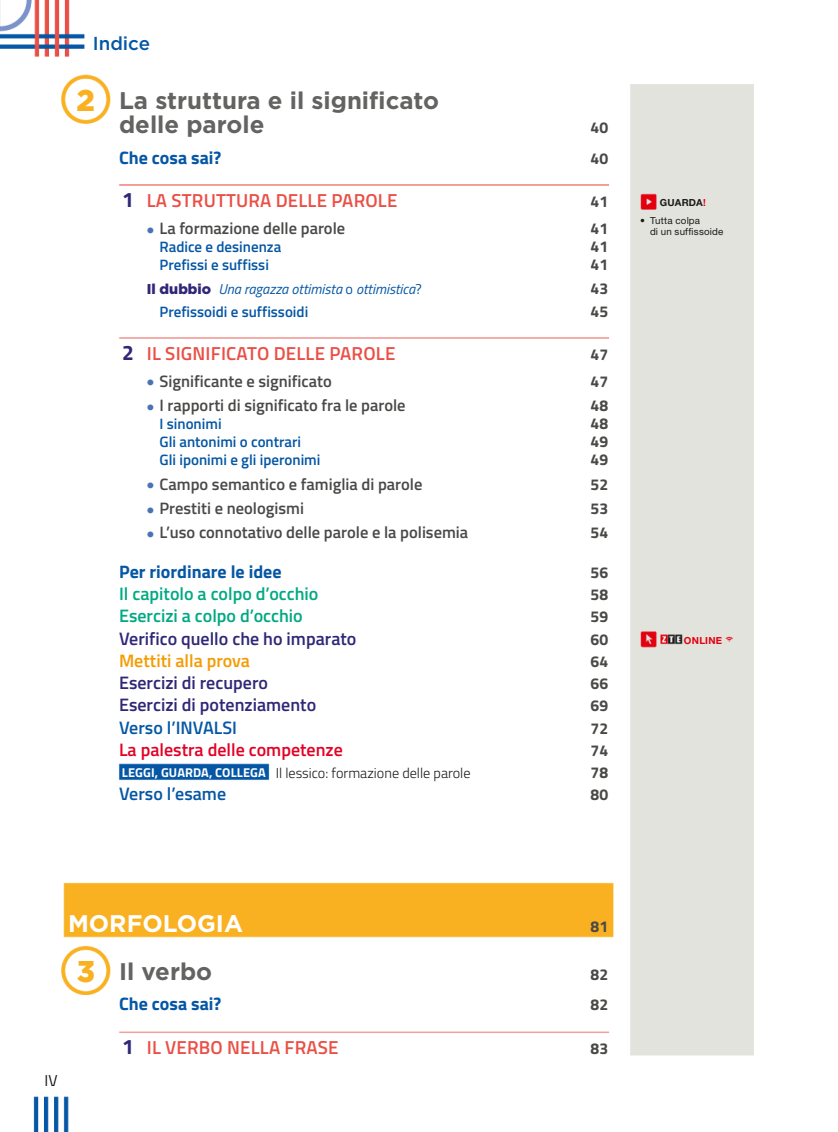
<style>
.page{position:relative;width:838px;height:1132px;background:#fff}
.page>*{position:absolute;margin:0;border:0;box-sizing:border-box;transform-origin:0 0}
.t1{font:700 24px/24px "Gotham";color:#636362}
.t2{font:700 24px "Gotham";color:#fff}
.t3{font:600 18.75px "Titillium";letter-spacing:.01em;color:#ea4f45}
.t4{font:500 18.75px "Gotham";color:#0557a5}
.t5{font:600 18px "Titillium";color:#2f2777}
.t6{font:600 18px "Titillium";color:#00a983}
.t7{font:700 18px "Titillium";color:#0557a5}
.t8{font:600 18px "Titillium";color:#0557a5}
.t9{font:600 18px "Titillium";color:#e40025}
.t10{font:600 18px "Titillium";color:#f59b00}
.t11{font:600 16.5px "Titillium";color:#494948}
.t12{font:700 15.75px "Titillium";color:#494948}
.t13{font:15.75px "Titillium";color:#1a1a18}
.t14{font:600 15px "Titillium";color:#0557a5}
.t15{font:300 14.25px "Titillium";color:#1a1a18}
.t16{font:italic 14.25px "Titillium";color:#0557a5}
.t17{font:9.75px/11.2px "Helvetica Neue LT Std";letter-spacing:.02em;color:#1a1a18}
.t18{font:700 9.75px "Helvetica Neue LT Std";letter-spacing:.025em;color:#1a1a18}
.t19{font:700 9.75px "Helvetica Neue LT Std";letter-spacing:.025em;color:#e3000f}
.s1{font-weight:900;font-size:30px;color:#f9b121}
.s2{font-weight:700;font-size:21px;color:#2f2777}
.s3{font-family:"Dante MT Pro";font-weight:700;font-size:21px;color:#4972b7}
.s4{font-family:"Gotham";font-weight:900;font-style:normal;color:#2f2777}
.s5{font-style:normal}
.s6{font-weight:700;font-size:12.75px;color:#fff}
.s7{color:#e3000f}
</style>
<div class="page">
<img style="left:0;top:0;width:754px;height:1131px">
<p class="t4" style="left:93px;top:35px;width:59px">Indice</p>
<h1 class="t1" style="left:119px;top:91px;width:321px;text-indent:-42px"><span class="s1">2</span> La struttura e il significato delle parole</h1>
<p class="t12" style="left:590px;top:122px;width:19px">40</p>
<p class="t7" style="left:119px;top:152px;width:104px">Che cosa sai?</p>
<p class="t12" style="left:590px;top:153px;width:19px">40</p>
<p class="t3" style="left:122px;top:194px;width:276px"><span class="s2">1</span> LA STRUTTURA DELLE PAROLE</p>
<p class="t12" style="left:590px;top:197px;width:19px">41</p>
<p class="t11" style="left:147px;top:223px;width:200px"><span class="s3">•</span> La formazione delle parole</p>
<p class="t12" style="left:590px;top:223px;width:19px">41</p>
<p class="t14" style="left:159px;top:242px;width:123px">Radice e desinenza</p>
<p class="t12" style="left:590px;top:241px;width:19px">41</p>
<p class="t14" style="left:159px;top:260px;width:111px">Prefissi e suffissi</p>
<p class="t12" style="left:590px;top:259px;width:19px">41</p>
<p class="t16" style="left:147px;top:284px;width:276px"><span class="s4">Il dubbio</span> Una ragazza ottimista <span class="s5">o</span> ottimistica<span class="s5">?</span></p>
<p class="t12" style="left:590px;top:283px;width:19px">43</p>
<p class="t14" style="left:159px;top:306px;width:150px">Prefissoidi e suffissoidi</p>
<p class="t12" style="left:590px;top:306px;width:19px">45</p>
<p class="t3" style="left:122px;top:347px;width:274px"><span class="s2">2</span> IL SIGNIFICATO DELLE PAROLE</p>
<p class="t12" style="left:590px;top:349px;width:19px">47</p>
<p class="t11" style="left:147px;top:375px;width:186px"><span class="s3">•</span> Significante e significato</p>
<p class="t12" style="left:590px;top:376px;width:19px">47</p>
<p class="t11" style="left:147px;top:400px;width:260px"><span class="s3">•</span> I rapporti di significato fra le parole</p>
<p class="t12" style="left:590px;top:400px;width:19px">48</p>
<p class="t14" style="left:159px;top:419px;width:64px">I sinonimi</p>
<p class="t12" style="left:590px;top:418px;width:19px">48</p>
<p class="t14" style="left:159px;top:437px;width:143px">Gli antonimi o contrari</p>
<p class="t12" style="left:590px;top:436px;width:19px">49</p>
<p class="t14" style="left:159px;top:455px;width:162px">Gli iponimi e gli iperonimi</p>
<p class="t12" style="left:590px;top:454px;width:19px">49</p>
<p class="t11" style="left:147px;top:478px;width:277px"><span class="s3">•</span> Campo semantico e famiglia di parole</p>
<p class="t12" style="left:590px;top:479px;width:19px">52</p>
<p class="t11" style="left:147px;top:502px;width:159px"><span class="s3">•</span> Prestiti e neologismi</p>
<p class="t12" style="left:590px;top:503px;width:19px">53</p>
<p class="t11" style="left:147px;top:527px;width:323px"><span class="s3">•</span> L’uso connotativo delle parole e la polisemia</p>
<p class="t12" style="left:590px;top:527px;width:19px">54</p>
<p class="t7" style="left:119px;top:565px;width:164px">Per riordinare le idee</p>
<p class="t12" style="left:590px;top:567px;width:19px">56</p>
<p class="t6" style="left:119px;top:587px;width:201px">Il capitolo a colpo d’occhio</p>
<p class="t12" style="left:590px;top:589px;width:19px">58</p>
<p class="t6" style="left:119px;top:609px;width:185px">Esercizi a colpo d’occhio</p>
<p class="t12" style="left:590px;top:611px;width:19px">59</p>
<p class="t5" style="left:119px;top:632px;width:239px">Verifico quello che ho imparato</p>
<p class="t12" style="left:590px;top:633px;width:19px">60</p>
<p class="t10" style="left:119px;top:654px;width:132px">Mettiti alla prova</p>
<p class="t12" style="left:590px;top:656px;width:19px">64</p>
<p class="t5" style="left:119px;top:676px;width:150px">Esercizi di recupero</p>
<p class="t12" style="left:590px;top:678px;width:19px">66</p>
<p class="t5" style="left:119px;top:698px;width:199px">Esercizi di potenziamento</p>
<p class="t12" style="left:590px;top:700px;width:19px">69</p>
<p class="t8" style="left:119px;top:721px;width:119px">Verso l’INVALSI</p>
<p class="t12" style="left:590px;top:722px;width:19px">72</p>
<p class="t9" style="left:119px;top:743px;width:225px">La palestra delle competenze</p>
<p class="t12" style="left:590px;top:745px;width:19px">74</p>
<p class="t15" style="left:122px;top:768px;width:350px"><span class="s6">LEGGI, GUARDA, COLLEGA</span> Il lessico: formazione delle parole</p>
<p class="t12" style="left:590px;top:767px;width:19px">78</p>
<p class="t8" style="left:119px;top:787px;width:109px">Verso l’esame</p>
<p class="t12" style="left:590px;top:789px;width:19px">80</p>
<p class="t18" style="left:660px;top:197px;width:48px">GUARDA<span class="s7">!</span></p>
<p class="t17" style="left:650px;top:215px;width:75px;text-indent:-10px">• Tutta colpa<br>di un suffissoide</p>
<p class="t19" style="left:684px;top:634px;width:40px">ONLINE</p>
<p class="t13" style="left:45px;top:1073px;width:15px">IV</p>
<h1 class="t2" style="left:68px;top:915px;width:176px">MORFOLOGIA</h1>
<p class="t12" style="left:590px;top:921px;width:19px">81</p>
<h1 class="t1" style="left:77px;top:960px;width:137px"><span class="s1">3</span> Il verbo</h1>
<p class="t12" style="left:590px;top:968px;width:19px">82</p>
<p class="t7" style="left:119px;top:997px;width:104px">Che cosa sai?</p>
<p class="t12" style="left:590px;top:999px;width:19px">82</p>
<p class="t3" style="left:122px;top:1040px;width:218px"><span class="s2">1</span> IL VERBO NELLA FRASE</p>
<p class="t12" style="left:590px;top:1042px;width:19px">83</p>
</div>
